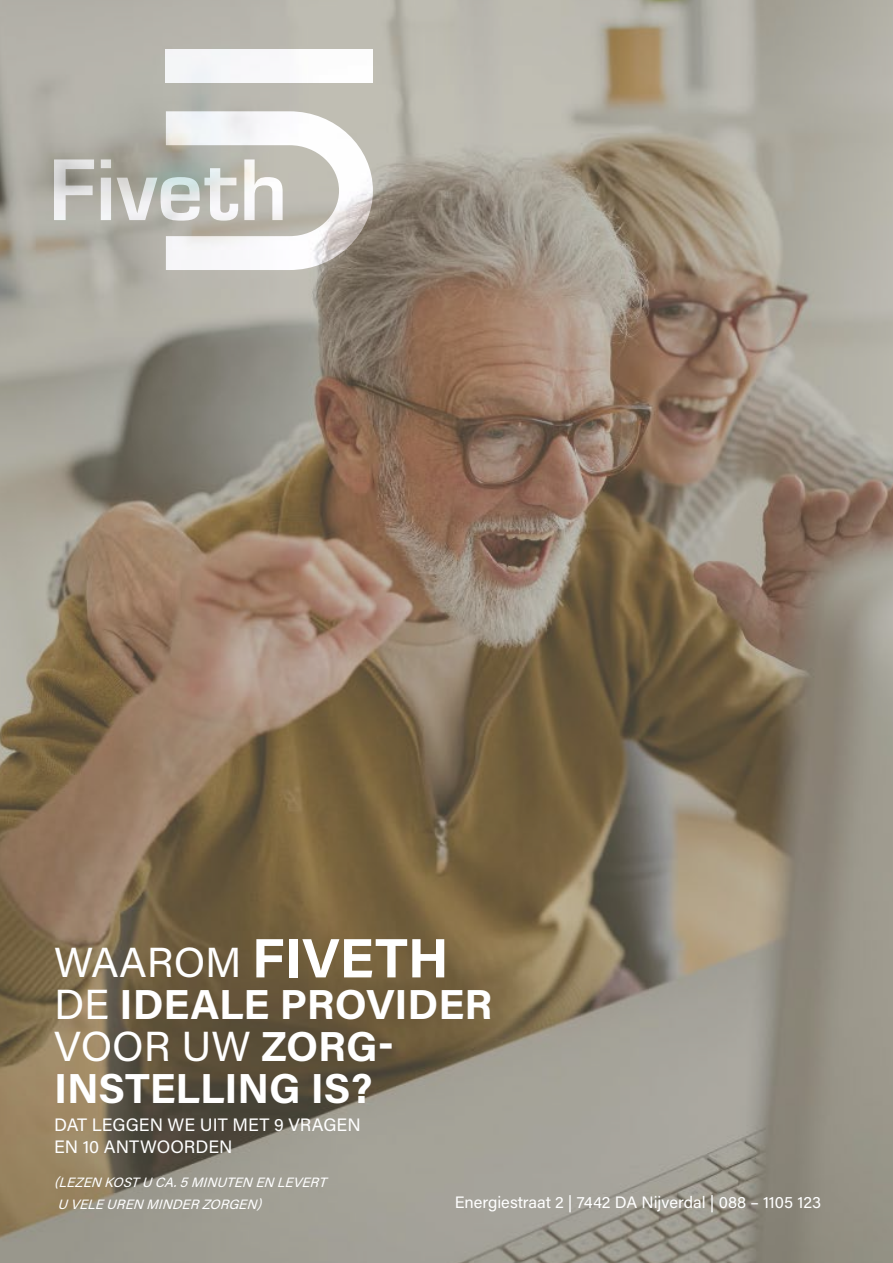
<style>
.page{position:relative;width:893px;height:1263px;background:#fff}
.page>*{position:absolute;margin:0;border:0;box-sizing:border-box;transform-origin:0 0}
.t1{font:700 42px/42px "Acumin Pro";color:#fff}
.t2{font:18px/21.6px "Acumin Pro";color:#fff}
.t3{font:16.5px "Acumin Pro";color:#fff}
.t4{font:italic 13.5px/21.6px "Acumin Pro";color:#fff}
.s1{font-weight:400}
.s2{font-size:55.5px}
</style>
<div class="page">
<img style="left:0;top:0;width:893px;height:1263px">
<p class="t1" style="left:54px;top:940px;width:440px"><span class="s1">WAAROM</span> <span class="s2">FIVETH<br></span><span class="s1">DE</span> IDEALE PROVIDER<br><span class="s1">VOOR UW</span> ZORG-<br>INSTELLING IS?</p>
<p class="t2" style="left:54px;top:1113px;width:308px">DAT LEGGEN WE UIT MET 9 VRAGEN<br>EN 10 ANTWOORDEN</p>
<p class="t4" style="left:54px;top:1171px;width:278px">(LEZEN KOSTU CA.5MINUTEN EN LEVERT<br>U VELEUREN MINDERZORGEN)</p>
<p class="t3" style="left:455px;top:1191px;width:368px">Energiestraat 2 | 7442 DA Nijverdal | 088 – 1105 123</p>
</div>
